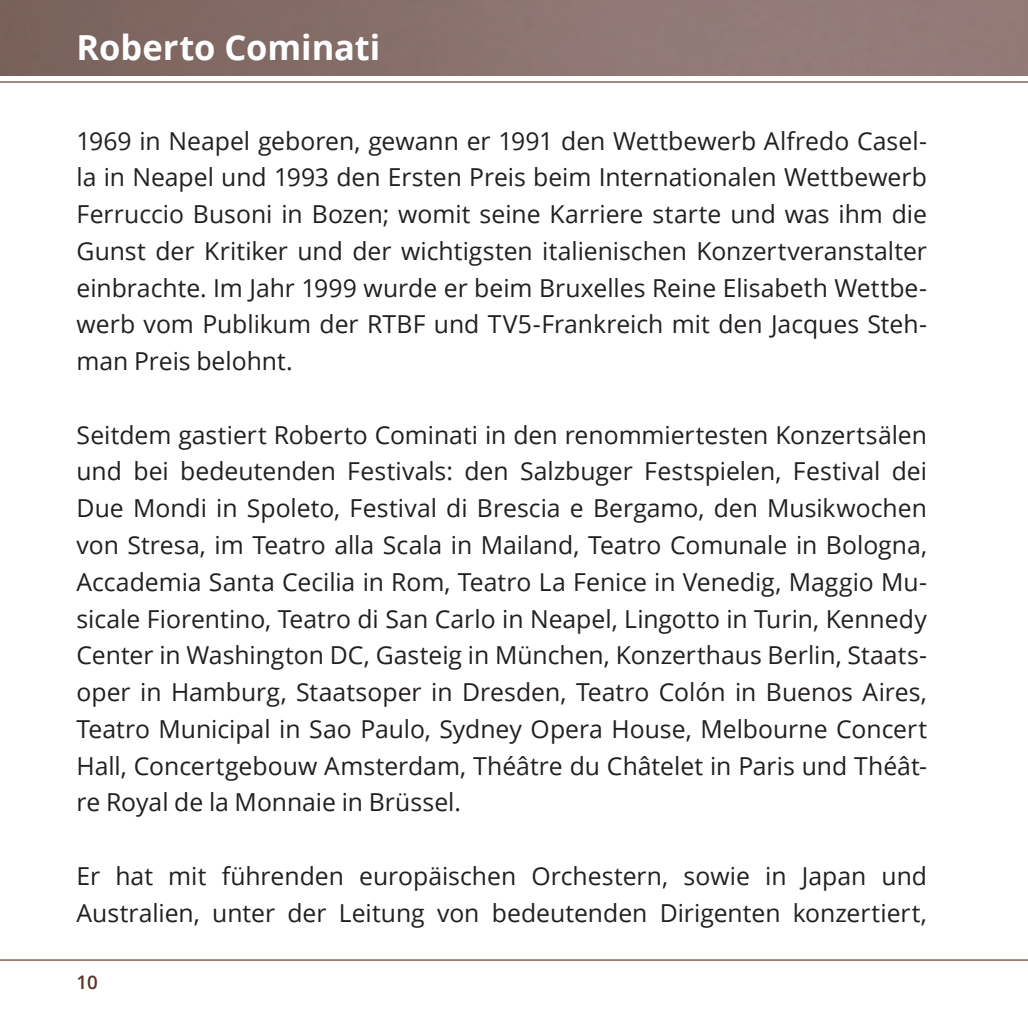
<style>
.page{position:relative;width:1028px;height:1021px;background:#fff}
.page>*{position:absolute;margin:0;border:0;box-sizing:border-box;transform-origin:0 0}
.t1{font:700 34.5px "Open Sans";letter-spacing:-.005em;color:#fff}
.t2{font:24.6px/36.9px "Open Sans";color:#231f20;text-align:justify}
.t3{font:600 18.6px "Open Sans";color:#5c312a}
</style>
<div class="page">
<hr style="left:0;top:959px;width:1028px;height:1px;background:#886158">
<hr style="left:0;top:81px;width:1028px;height:2px;background:#886158">
<img style="left:0;top:0;width:1028px;height:75px">
<h1 class="t1" style="left:77px;top:24px;width:305px">Roberto Cominati</h1>
<p class="t2" style="left:77px;top:121px;width:852px">1969 in Neapel geboren, gewann er 1991 den Wettbewerb Alfredo Casel&shy;la in Neapel und 1993 den Ersten Preis beim Internationalen Wettbewerb Ferruccio Busoni in Bozen; womit seine Karriere starte und was ihm die Gunst der Kritiker und der wichtigsten italienischen Konzertveranstalter einbrachte. Im Jahr 1999 wurde er beim Bruxelles Reine Elisabeth Wettbe&shy;werb vom Publikum der RTBF und TV5-Frankreich mit den Jacques Steh&shy;man Preis belohnt.</p>
<p class="t2" style="left:77px;top:415px;width:852px">Seitdem gastiert Roberto Cominati in den renommiertesten Konzertsälen und bei bedeutenden Festivals: den Salzbuger Festspielen, Festival dei Due Mondi in Spoleto, Festival di Brescia e Bergamo, den Musikwochen von Stresa, im Teatro alla Scala in Mailand, Teatro Comunale in Bologna, Accademia Santa Cecilia in Rom, Teatro La Fenice in Venedig, Maggio Mu&shy;sicale Fiorentino, Teatro di San Carlo in Neapel, Lingotto in Turin, Kennedy Center in Washington DC, Gasteig in München, Konzerthaus Berlin, Staats&shy;oper in Hamburg, Staatsoper in Dresden, Teatro Colón in Buenos Aires, Teatro Municipal in Sao Paulo, Sydney Opera House, Melbourne Concert Hall, Concertgebouw Amsterdam, Théâtre du Châtelet in Paris und Théât&shy;re Royal de la Monnaie in Brüssel.</p>
<p class="t2" style="left:77px;top:856px;width:852px">Er hat mit führenden europäischen Orchestern, sowie in Japan und<br>Australien, unter der Leitung von bedeutenden Dirigenten konzertiert,</p>
<p class="t3" style="left:77px;top:969px;width:23px">10</p>
</div>
